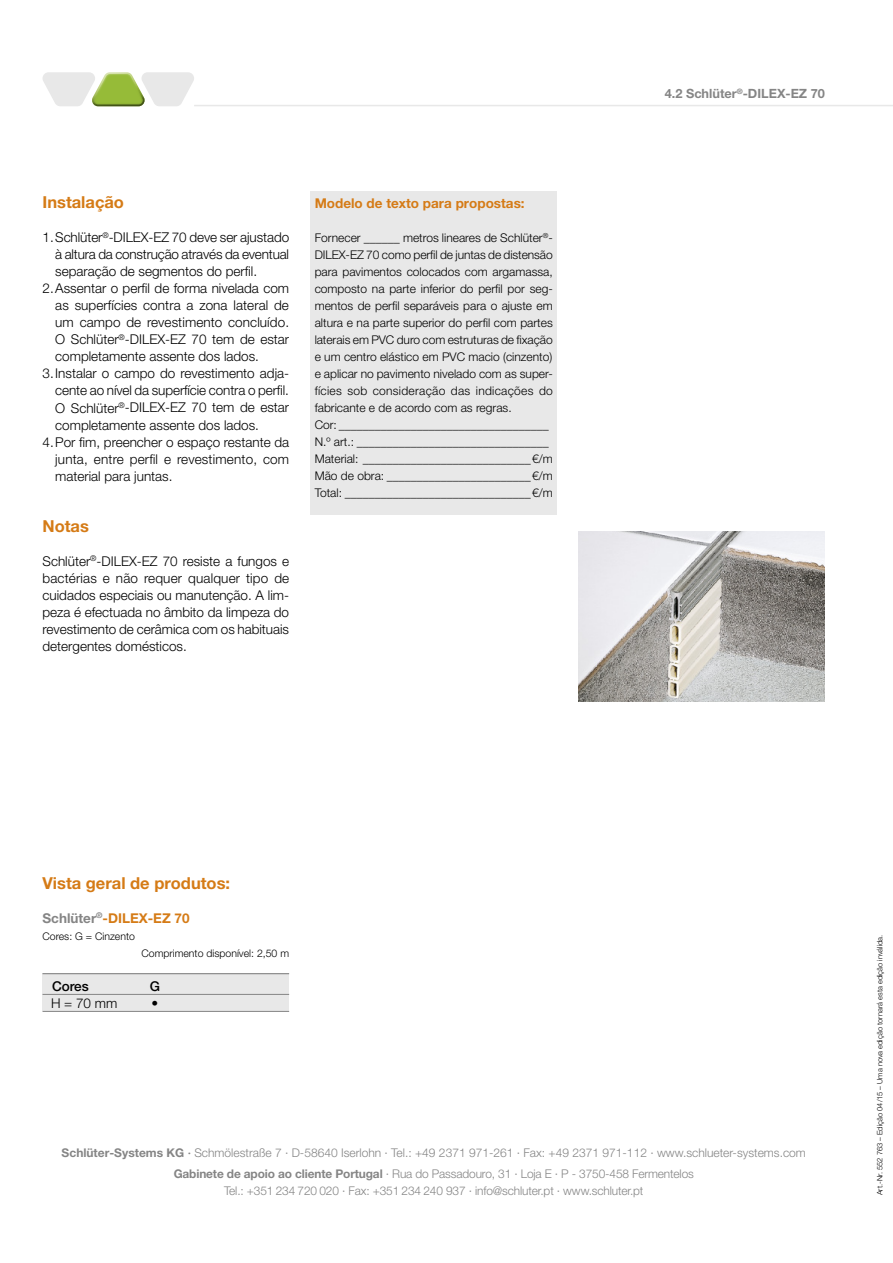
<style>
.page{position:relative;width:893px;height:1263px;background:#fff}
.page>*{position:absolute;margin:0;border:0;box-sizing:border-box;transform-origin:0 0}
.t1{font:700 16.5px "Helvetica Neue LT Pro";color:#d57b16}
.t2{font:300 13.5px/17px "Helvetica Neue LT Pro";color:#000;text-align:justify}
.t3{font:700 13.5px "Helvetica Neue LT Pro";color:#d57b16}
.t4{font:500 13.5px "Helvetica Neue LT Pro";color:#000}
.t5{font:700 12.75px "Helvetica Neue LT Pro";color:#858585}
.t6{font:300 12px/17px "Helvetica Neue LT Pro";color:#000}
.t7{font:300 12px/21.3px "Helvetica Neue LT Pro";letter-spacing:-.01em;color:#858585;text-align:center}
.t8{font:300 10.5px "Helvetica Neue LT Pro";color:#000}
.t9{font:300 7.5px "Helvetica Neue LT Pro";color:#000}
.s1{color:#858585}
.s2{font-weight:700}
.s3{font-weight:500}
</style>
<div class="page">
<div style="left:310px;top:191px;width:247px;height:323px;background:#e8e8e8"></div>
<hr style="left:194px;top:105px;width:699px;height:1px;background:#e8e8e8">
<svg style="left:43px;top:72px;width:151px;height:34px"></svg>
<img style="left:578px;top:531px;width:247px;height:171px">
<div style="left:43px;top:974px;width:246px;height:37px;background:#e8e8e8"></div>
<hr style="left:43px;top:973px;width:246px;height:1px;background:#858585">
<hr style="left:43px;top:994px;width:246px;height:1px;background:#858585">
<hr style="left:43px;top:1011px;width:246px;height:1px;background:#858585">
<p class="t1" style="left:43px;top:192px;width:83px">Instalação</p>
<p class="t2" style="left:43px;top:229px;width:248px">1.Schlüter<sup>®</sup>-DILEX-EZ 70 deve ser ajustado</p>
<p class="t2" style="left:55px;top:246px;width:235px">à altura da construção através da eventual</p>
<p class="t2" style="left:55px;top:263px;width:203px">separação de segmentos do perfil.</p>
<p class="t2" style="left:43px;top:280px;width:248px">2.Assentar o perfil de forma nivelada com</p>
<p class="t2" style="left:55px;top:297px;width:235px">as superfícies contra a zona lateral de</p>
<p class="t2" style="left:55px;top:314px;width:235px">um campo de revestimento concluído.</p>
<p class="t2" style="left:55px;top:331px;width:235px">O Schlüter<sup>®</sup>-DILEX-EZ 70 tem de estar</p>
<p class="t2" style="left:55px;top:348px;width:205px">completamente assente dos lados.</p>
<p class="t2" style="left:43px;top:365px;width:248px">3.Instalar o campo do revestimento adja-</p>
<p class="t2" style="left:55px;top:382px;width:235px">cente ao nível da superfície contra o perfil.</p>
<p class="t2" style="left:55px;top:399px;width:235px">O Schlüter<sup>®</sup>-DILEX-EZ 70 tem de estar</p>
<p class="t2" style="left:55px;top:416px;width:205px">completamente assente dos lados.</p>
<p class="t2" style="left:43px;top:433px;width:248px">4.Por fim, preencher o espaço restante da</p>
<p class="t2" style="left:55px;top:450px;width:235px">junta, entre perfil e revestimento, com</p>
<p class="t2" style="left:55px;top:467px;width:119px">material para juntas.</p>
<p class="t1" style="left:43px;top:515px;width:48px">Notas</p>
<p class="t2" style="left:43px;top:552px;width:248px">Schlüter<sup>®</sup>-DILEX-EZ 70 resiste a fungos e bactérias e não requer qualquer tipo de cuidados especiais ou manutenção. A lim&shy;peza é efectuada no âmbito da limpeza do revestimento de cerâmica com os habituais detergentes domésticos.</p>
<p class="t3" style="left:315px;top:195px;width:211px">Modelo de texto para propostas:</p>
<p class="t6" style="left:315px;top:229px;width:240px">Fornecer ______ metros lineares de Schlüter<sup>®</sup>- DILEX-EZ 70 como perfil de juntas de distensão para pavimentos colocados com argamassa, composto na parte inferior do perfil por seg&shy;mentos de perfil separáveis para o ajuste em altura e na parte superior do perfil com partes laterais em PVC duro com estruturas de fixação e um centro elástico em PVC macio (cinzento) e aplicar no pavimento nivelado com as super&shy;fícies sob consideração das indicações do fabricante e de acordo com as regras.<br>Cor: ___________________________________ N.º art.: ________________________________ Material: ____________________________€/m Mão de obra: ________________________€/m Total: _______________________________€/m</p>
<p class="t5" style="left:665px;top:86px;width:162px">4.2 Schlüter<sup>®</sup>-DILEX-EZ 70</p>
<p class="t1" style="left:43px;top:873px;width:189px">Vista geral de produtos:</p>
<p class="t3" style="left:43px;top:910px;width:149px"><span class="s1">Schlüter</span><sup>®</sup>-DILEX-EZ 70</p>
<p class="t8" style="left:43px;top:930px;width:94px">Cores: G = Cinzento</p>
<p class="t8" style="left:142px;top:947px;width:149px">Comprimento disponível: 2,50 m</p>
<p class="t4" style="left:52px;top:978px;width:38px">Cores</p>
<p class="t4" style="left:150px;top:978px;width:12px">G</p>
<p class="t2" style="left:51px;top:994px;width:68px">H = 70 mm</p>
<p class="t2" style="left:152px;top:994px;width:8px">•</p>
<p class="t7" style="left:62px;top:1141px;width:746px"><span class="s2">Schlüter-Systems KG</span> <span class="s3">·</span> Schmölestraße 7 · D-58640 Iserlohn · Tel.: +49 2371 971-261 · Fax: +49 2371 971-112 · www.schlueter-systems.com<br><span class="s2">Gabinete de apoio ao cliente Portugal</span> · Rua do Passadouro, 31 · Loja E · P - 3750-458 Fermentelos</p>
<p class="t7" style="left:224px;top:1180px;width:421px">Tel.: +351 234 720 020 · Fax: +351 234 240 937 · info@schluter.pt · www.schluter.pt</p>
<p class="t9" style="left:875px;top:1195px;width:262px;rotate:-90deg">Art.-Nr. 552 763 – Edição 04/15 – Uma nova edição tornará esta edição inválida.</p>
</div>
